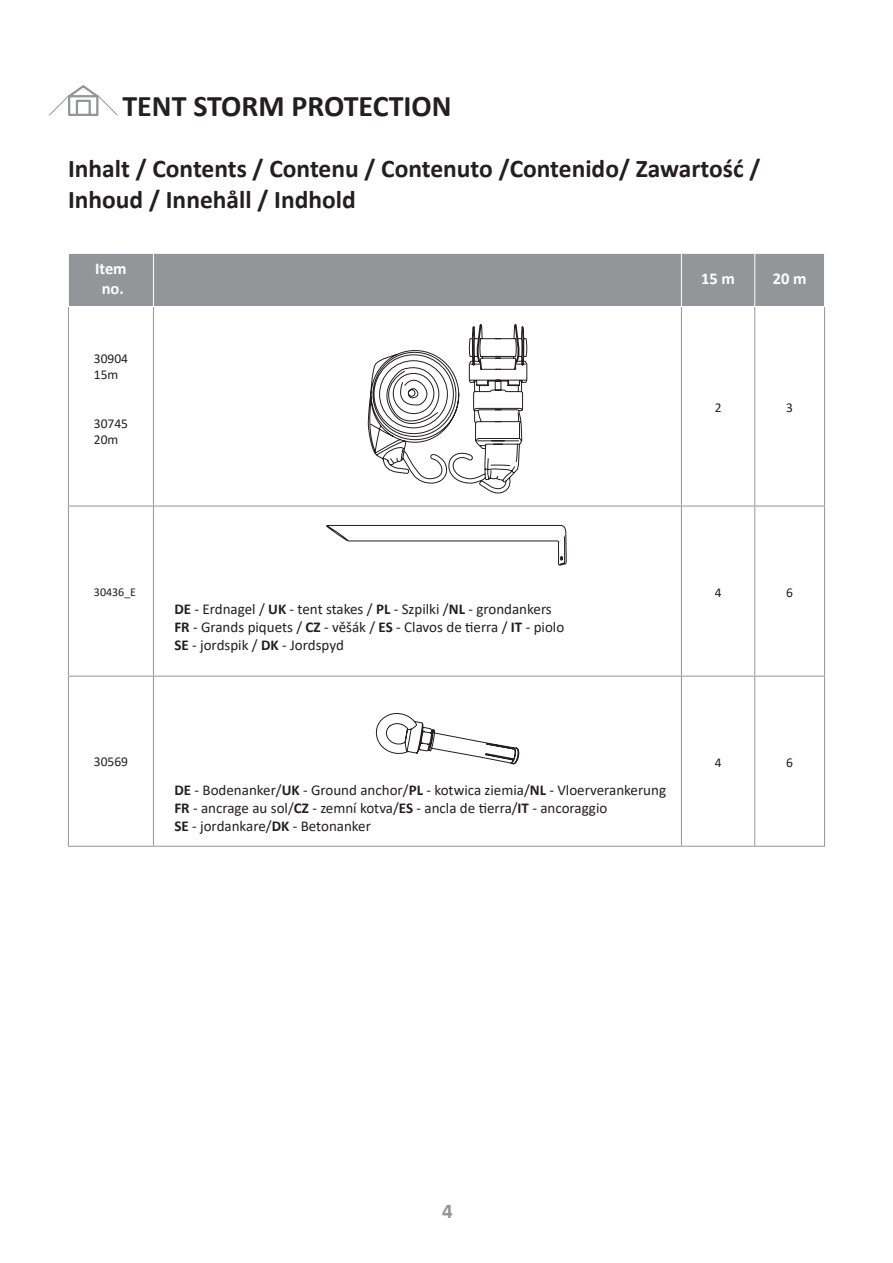
<style>
.page{position:relative;width:893px;height:1263px;background:#fff}
.page>*{position:absolute;margin:0;border:0;box-sizing:border-box;transform-origin:0 0}
.t1{font:700 30px "Calibri";color:#231f20}
.t2{font:700 25.5px/30.6px "Calibri";color:#231f20}
.t3{font:700 21px "Calibri";color:#939598}
.t4{font:700 16.5px/19.8px "Calibri";color:#fff;text-align:center}
.t5{font:15px/18px "Calibri";color:#231f20}
.t6{font:13.5px/16.2px "Calibri";color:#231f20}
.t7{font:12px "Calibri";color:#231f20}
.s1{font-weight:700}
</style>
<div class="page">
<svg style="left:49px;top:85px;width:69px;height:31px"></svg>
<svg style="left:68px;top:85px;width:10px;height:9px"></svg>
<div style="left:69px;top:254px;width:755px;height:52px;background:#939598"></div>
<hr style="left:153px;top:307px;width:1px;height:199px;background:#939598">
<hr style="left:681px;top:307px;width:1px;height:199px;background:#939598">
<hr style="left:68px;top:506px;width:85px;height:1px;background:#939598">
<hr style="left:153px;top:506px;width:528px;height:1px;background:#939598">
<hr style="left:153px;top:506px;width:1px;height:170px;background:#939598">
<hr style="left:681px;top:506px;width:74px;height:1px;background:#939598">
<hr style="left:681px;top:506px;width:1px;height:170px;background:#939598">
<hr style="left:755px;top:506px;width:70px;height:1px;background:#939598">
<hr style="left:68px;top:676px;width:85px;height:1px;background:#939598">
<hr style="left:153px;top:676px;width:528px;height:1px;background:#939598">
<hr style="left:153px;top:676px;width:1px;height:170px;background:#939598">
<hr style="left:681px;top:676px;width:74px;height:1px;background:#939598">
<hr style="left:681px;top:676px;width:1px;height:170px;background:#939598">
<hr style="left:755px;top:676px;width:70px;height:1px;background:#939598">
<hr style="left:68px;top:846px;width:85px;height:1px;background:#939598">
<hr style="left:153px;top:846px;width:528px;height:1px;background:#939598">
<hr style="left:681px;top:846px;width:74px;height:1px;background:#939598">
<hr style="left:755px;top:846px;width:70px;height:1px;background:#939598">
<hr style="left:68px;top:307px;width:1px;height:199px;background:#939598">
<hr style="left:754px;top:307px;width:1px;height:199px;background:#939598">
<hr style="left:824px;top:307px;width:1px;height:199px;background:#939598">
<hr style="left:68px;top:506px;width:1px;height:170px;background:#939598">
<hr style="left:754px;top:506px;width:1px;height:170px;background:#939598">
<hr style="left:824px;top:506px;width:1px;height:170px;background:#939598">
<hr style="left:68px;top:676px;width:1px;height:170px;background:#939598">
<hr style="left:754px;top:676px;width:1px;height:170px;background:#939598">
<hr style="left:824px;top:676px;width:1px;height:170px;background:#939598">
<hr style="left:153px;top:254px;width:1px;height:52px;background:#fff">
<hr style="left:681px;top:254px;width:1px;height:52px;background:#fff">
<hr style="left:754px;top:254px;width:1px;height:52px;background:#fff">
<svg style="left:376px;top:713px;width:143px;height:52px"></svg>
<svg style="left:326px;top:525px;width:241px;height:41px"></svg>
<svg style="left:367px;top:324px;width:161px;height:170px"></svg>
<h1 class="t1" style="left:122px;top:85px;width:331px">TENT STORM PROTECTION</h1>
<h2 class="t2" style="left:68px;top:153px;width:694px">Inhalt / Contents / Contenu / Contenuto /Contenido/ Zawartość /<br>Inhoud / Innehåll / Indhold</h2>
<p class="t4" style="left:95px;top:259px;width:33px">Item no.</p>
<p class="t4" style="left:701px;top:269px;width:35px">15 m</p>
<p class="t4" style="left:773px;top:269px;width:35px">20 m</p>
<p class="t6" style="left:94px;top:350px;width:36px">30904<br>15m</p>
<p class="t6" style="left:94px;top:415px;width:36px">30745<br>20m</p>
<p class="t6" style="left:715px;top:399px;width:8px">2</p>
<p class="t6" style="left:786px;top:399px;width:8px">3</p>
<p class="t7" style="left:94px;top:583px;width:44px">30436_E</p>
<p class="t6" style="left:715px;top:584px;width:8px">4</p>
<p class="t6" style="left:786px;top:584px;width:8px">6</p>
<p class="t5" style="left:174px;top:600px;width:391px"><span class="s1">DE</span> - Erdnagel / <span class="s1">UK</span> - tent stakes / <span class="s1">PL</span> - Szpilki /<span class="s1">NL</span> - grondankers<br><span class="s1">FR</span> - Grands piquets / <span class="s1">CZ</span> - věšák / <span class="s1">ES</span> - Clavos de tierra / <span class="s1">IT</span> - piolo<br><span class="s1">SE</span> - jordspik / <span class="s1">DK</span> - Jordspyd</p>
<p class="t6" style="left:94px;top:753px;width:36px">30569</p>
<p class="t6" style="left:715px;top:754px;width:8px">4</p>
<p class="t6" style="left:786px;top:754px;width:8px">6</p>
<p class="t5" style="left:174px;top:781px;width:493px"><span class="s1">DE</span> - Bodenanker/<span class="s1">UK</span> - Ground anchor/<span class="s1">PL</span> - kotwica ziemia/<span class="s1">NL</span> - Vloerverankerung<br><span class="s1">FR</span> - ancrage au sol/<span class="s1">CZ</span> - zemní kotva/<span class="s1">ES</span> - ancla de tierra/<span class="s1">IT</span> - ancoraggio<br><span class="s1">SE</span> - jordankare/<span class="s1">DK</span> - Betonanker</p>
<h3 class="t3" style="left:442px;top:1196px;width:12px">4</h3>
</div>
